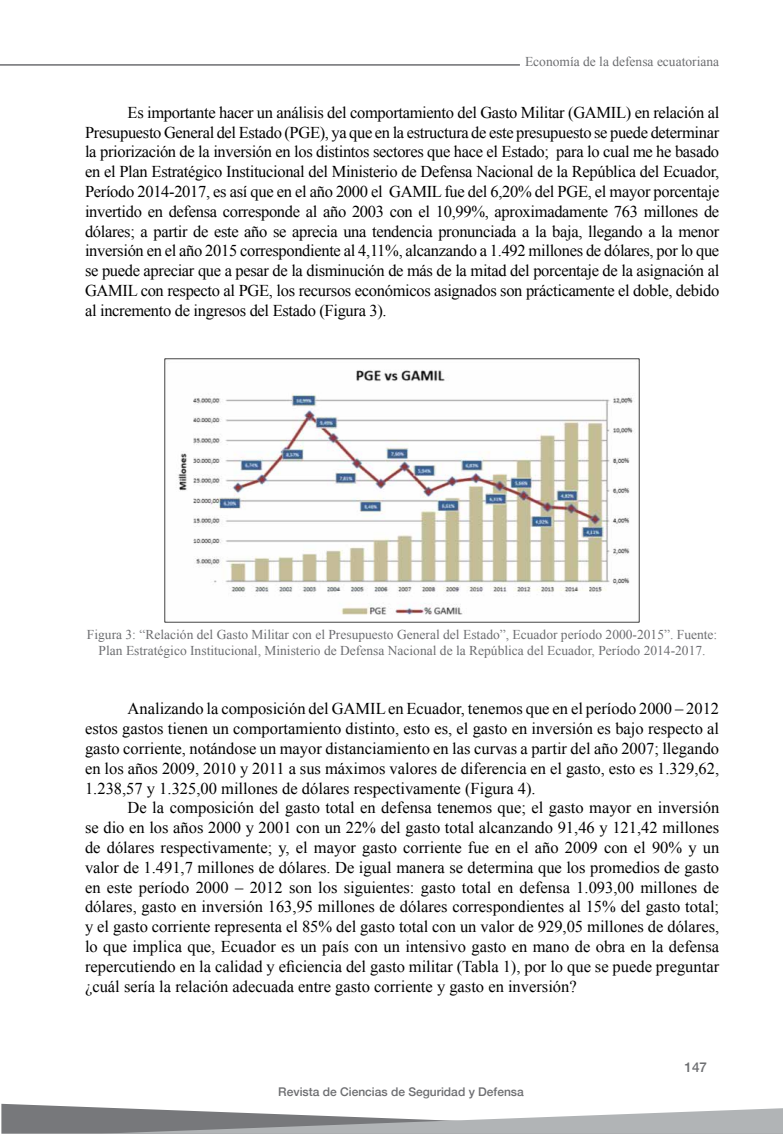
<style>
.page{position:relative;width:783px;height:1134px;background:#fff}
.page>*{position:absolute;margin:0;border:0;box-sizing:border-box;transform-origin:0 0}
.t1{font:16.5px/19.8px "Times New Roman";color:#000;text-align:justify}
.t2{font:13.5px/16.2px "Times New Roman";color:#6d6e71;text-align:center}
.t3{font:500 13.5px "Helvetica Neue";color:#6d6e71}
.t4{font:500 12px "Helvetica Neue";color:#6d6e71}
</style>
<div class="page">
<svg style="left:1px;top:1104px;width:782px;height:30px"></svg>
<hr style="left:0;top:64px;width:520px;height:2px;background:#6d6e71">
<img style="left:164px;top:358px;width:476px;height:265px">
<p class="t2" style="left:525px;top:53px;width:196px">Economía de la defensa ecuatoriana</p>
<p class="t1" style="left:85px;top:102px;width:636px;text-indent:43px">Es importante hacer un análisis del comportamiento del Gasto Militar (GAMIL) en relación al Presupuesto General del Estado (PGE), ya que en la estructura de este presupuesto se puede determinar la priorización de la inversión en los distintos sectores que hace el Estado; para lo cual me he basado en el Plan Estratégico Institucional del Ministerio de Defensa Nacional de la República del Ecuador, Período 2014-2017, es así que en el año 2000 el GAMIL fue del 6,20% del PGE, el mayor porcentaje invertido en defensa corresponde al año 2003 con el 10,99%, aproximadamente 763 millones de dólares; a partir de este año se aprecia una tendencia pronunciada a la baja, llegando a la menor inversión en el año 2015 correspondiente al 4,11%, alcanzando a 1.492 millones de dólares, por lo que se puede apreciar que a pesar de la disminución de más de la mitad del porcentaje de la asignación al GAMIL con respecto al PGE, los recursos económicos asignados son prácticamente el doble, debido al incremento de ingresos del Estado (Figura 3).</p>
<p class="t2" style="left:87px;top:626px;width:632px">Figura 3: “Relación del Gasto Militar con el Presupuesto General del Estado”, Ecuador período 2000-2015”. Fuente:<br>Plan Estratégico Institucional, Ministerio de Defensa Nacional de la República del Ecuador, Período 2014-2017.</p>
<p class="t1" style="left:85px;top:699px;width:636px;text-indent:43px">Analizando la composición del GAMIL en Ecuador, tenemos que en el período 2000 – 2012 estos gastos tienen un comportamiento distinto, esto es, el gasto en inversión es bajo respecto al gasto corriente, notándose un mayor distanciamiento en las curvas a partir del año 2007; llegando en los años 2009, 2010 y 2011 a sus máximos valores de diferencia en el gasto, esto es 1.329,62, 1.238,57 y 1.325,00 millones de dólares respectivamente (Figura 4).</p>
<p class="t1" style="left:85px;top:798px;width:636px;text-indent:43px">De la composición del gasto total en defensa tenemos que; el gasto mayor en inversión se dio en los años 2000 y 2001 con un 22% del gasto total alcanzando 91,46 y 121,42 millones de dólares respectivamente; y, el mayor gasto corriente fue en el año 2009 con el 90% y un valor de 1.491,7 millones de dólares. De igual manera se determina que los promedios de gasto en este período 2000 – 2012 son los siguientes: gasto total en defensa 1.093,00 millones de dólares, gasto en inversión 163,95 millones de dólares correspondientes al 15% del gasto total; y el gasto corriente representa el 85% del gasto total con un valor de 929,05 millones de dólares, lo que implica que, Ecuador es un país con un intensivo gasto en mano de obra en la defensa repercutiendo en la calidad y eficiencia del gasto militar (Tabla 1), por lo que se puede preguntar ¿cuál sería la relación adecuada entre gasto corriente y gasto en inversión?</p>
<p class="t4" style="left:278px;top:1082px;width:247px">Revista de Ciencias de Seguridad y Defensa</p>
<p class="t3" style="left:684px;top:1056px;width:24px">147</p>
</div>
